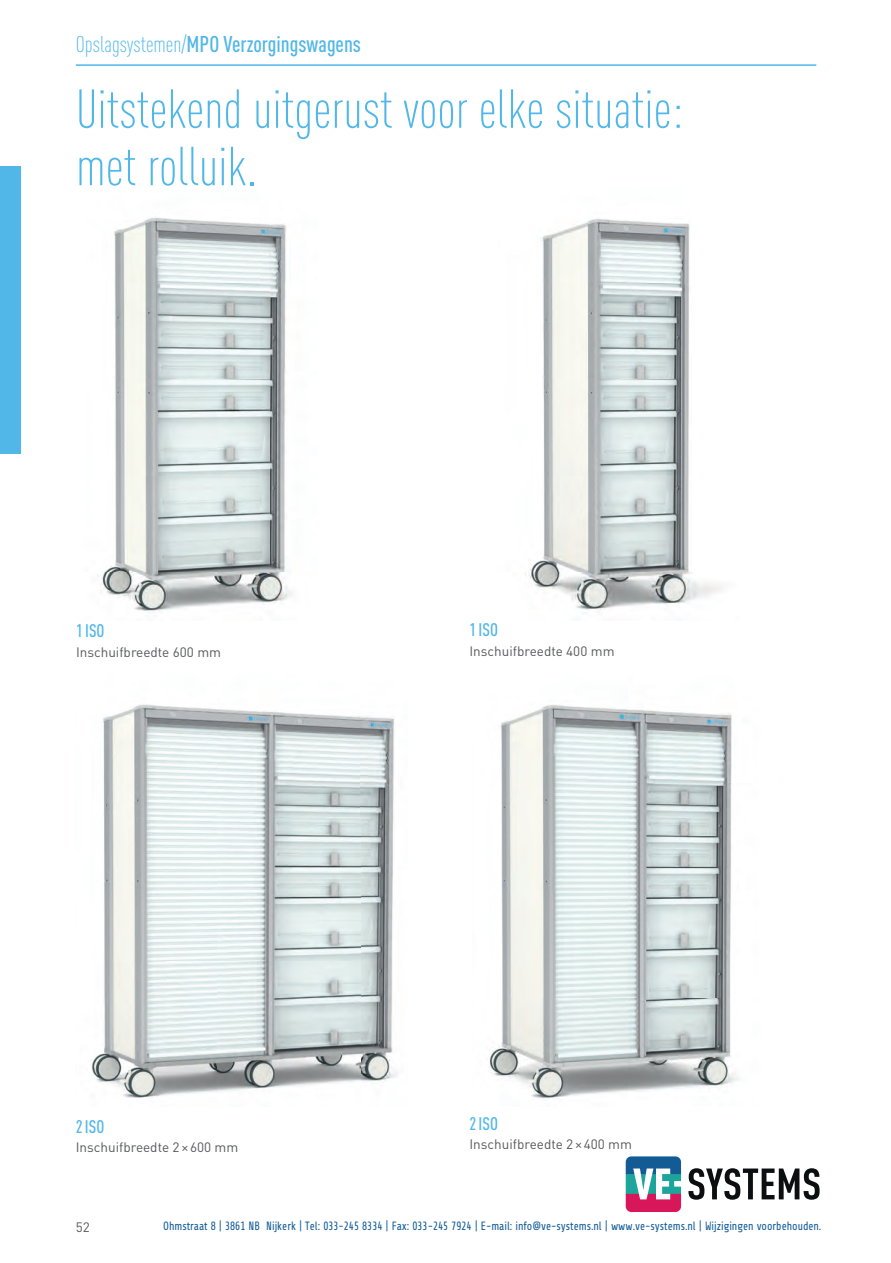
<style>
.page{position:relative;width:891px;height:1263px;background:#fff}
.page>*{position:absolute;margin:0;border:0;box-sizing:border-box;transform-origin:0 0}
.t1{font:300 condensed 54px/57.4px "DIN Pro";color:#50b7e8}
.t2{font:500 condensed 22.5px "DIN Pro";color:#50b7e8}
.t3{font:500 condensed 18px "DIN Pro";color:#50b7e8}
.t4{font:13.5px "DIN Pro";color:#57585a}
.t5{font:12px "Share";color:#105a97;scale:.9 1}
.s1{font-weight:300}
</style>
<div class="page">
<hr style="left:76px;top:64px;width:740px;height:2px;background:#50b7e8">
<img style="left:97px;top:217px;width:196px;height:396px">
<img style="left:91px;top:704px;width:306px;height:394px">
<img style="left:489px;top:704px;width:250px;height:396px">
<img style="left:525px;top:218px;width:198px;height:402px">
<div style="left:0;top:166px;width:20px;height:287px;background:#50b7e8"></div>
<svg style="left:625px;top:1156px;width:55px;height:56px"></svg>
<svg style="left:688px;top:1168px;width:131px;height:31px"></svg>
<h2 class="t2" style="left:76px;top:27px;width:286px"><span class="s1">Opslagsystemen/</span>MPO Verzorgingswagens</h2>
<h1 class="t1" style="left:76px;top:77px;width:608px">Uitstekend uitgerust voor elke situatie: met rolluik.</h1>
<h3 class="t3" style="left:76px;top:618px;width:30px">1 ISO</h3>
<p class="t4" style="left:76px;top:642px;width:146px">Inschuifbreedte 600 mm</p>
<h3 class="t3" style="left:76px;top:1113px;width:30px">2 ISO</h3>
<p class="t4" style="left:76px;top:1138px;width:164px">Inschuifbreedte 2 × 600 mm</p>
<h3 class="t3" style="left:469px;top:617px;width:30px">1 ISO</h3>
<p class="t4" style="left:469px;top:641px;width:146px">Inschuifbreedte 400 mm</p>
<h3 class="t3" style="left:469px;top:1110px;width:30px">2 ISO</h3>
<p class="t4" style="left:469px;top:1135px;width:164px">Inschuifbreedte 2 × 400 mm</p>
<p class="t4" style="left:76px;top:1217px;width:16px">52</p>
<p class="t5" style="left:163px;top:1219px;width:732px">Ohmstraat 8 | 3861 NB Nijkerk | Tel: 033-245 8334 | Fax: 033-245 7924 | E-mail: info@ve-systems.nl | www.ve-systems.nl | Wijzigingen voorbehouden.</p>
</div>
